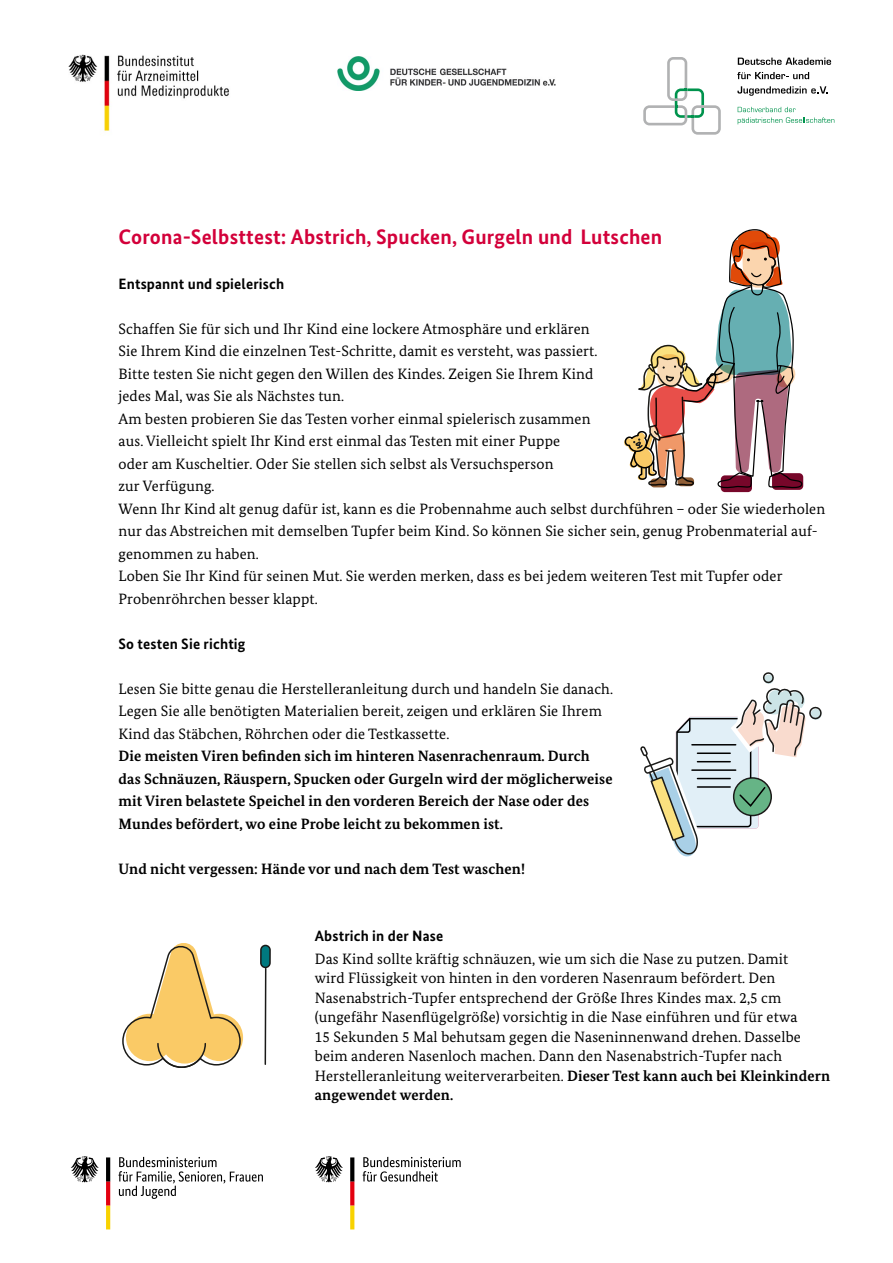
<style>
.page{position:relative;width:893px;height:1263px;background:#fff}
.page>*{position:absolute;margin:0;border:0;box-sizing:border-box;transform-origin:0 0}
.t1{font:700 21px "Bundes Sans";letter-spacing:.01em;color:#d3003a}
.t2{font:15px/22.5px "Bundes Serif";letter-spacing:.01em;color:#000}
.t3{font:700 15px/22.5px "Bundes Serif";letter-spacing:.01em;color:#000}
.t4{font:700 15px "Bundes Sans";letter-spacing:.01em;color:#000}
.s1{font-weight:700}
</style>
<div class="page">
<div style="left:721px;top:475px;width:31px;height:17px;background:#77072a;border-radius:4px"></div>
<svg style="left:624px;top:229px;width:179px;height:261px"></svg>
<svg style="left:641px;top:672px;width:181px;height:184px"></svg>
<svg style="left:122px;top:943px;width:121px;height:125px"></svg>
<hr style="left:265px;top:968px;width:1px;height:96px;background:#1a1a18">
<div style="left:261px;top:945px;width:9px;height:22px;background:#00797f;border-radius:5px"></div>
<div style="left:260px;top:945px;width:11px;height:23px;border:2px solid #1a1a18;border-radius:5px"></div>
<img style="left:68px;top:54px;width:161px;height:77px">
<svg style="left:738px;top:107px;width:96px;height:17px"></svg>
<svg style="left:737px;top:86px;width:90px;height:10px"></svg>
<svg style="left:737px;top:72px;width:72px;height:7px"></svg>
<svg style="left:738px;top:58px;width:93px;height:7px"></svg>
<svg style="left:643px;top:57px;width:78px;height:78px"></svg>
<img style="left:338px;top:56px;width:217px;height:34px">
<svg style="left:118px;top:1157px;width:145px;height:42px"></svg>
<svg style="left:71px;top:1156px;width:28px;height:26px"></svg>
<svg style="left:106px;top:1157px;width:4px;height:72px"></svg>
<svg style="left:363px;top:1157px;width:98px;height:24px"></svg>
<svg style="left:315px;top:1156px;width:28px;height:26px"></svg>
<svg style="left:350px;top:1157px;width:4px;height:72px"></svg>
<h2 class="t1" style="left:119px;top:224px;width:545px">Corona-Selbsttest: Abstrich, Spucken, Gurgeln und Lutschen</h2>
<h3 class="t4" style="left:119px;top:274px;width:167px">Entspannt und spielerisch</h3>
<p class="t2" style="left:119px;top:317px;width:480px">Schaffen Sie für sich und Ihr Kind eine lockere Atmosphäre und erklären Sie Ihrem Kind die einzelnen Test-Schritte, damit es versteht, was passiert.<br>Bitte testen Sie nicht gegen den Willen des Kindes. Zeigen Sie Ihrem Kind jedes Mal, was Sie als Nächstes tun.</p>
<p class="t2" style="left:119px;top:407px;width:473px">Am besten probieren Sie das Testen vorher einmal spielerisch zusammen aus. Vielleicht spielt Ihr Kind erst einmal das Testen mit einer Puppe oder am Kuscheltier. Oder Sie stellen sich selbst als Versuchsperson<br>zur Verfügung.</p>
<p class="t2" style="left:119px;top:497px;width:708px">Wenn Ihr Kind alt genug dafür ist, kann es die Probennahme auch selbst durchführen – oder Sie wiederholen nur das Abstreichen mit demselben Tupfer beim Kind. So können Sie sicher sein, genug Probenmaterial auf&shy;genommen zu haben.</p>
<p class="t2" style="left:119px;top:565px;width:665px">Loben Sie Ihr Kind für seinen Mut. Sie werden merken, dass es bei jedem weiteren Test mit Tupfer oder<br>Probenröhrchen besser klappt.</p>
<h3 class="t4" style="left:119px;top:634px;width:128px">So testen Sie richtig</h3>
<p class="t2" style="left:119px;top:677px;width:496px">Lesen Sie bitte genau die Herstelleranleitung durch und handeln Sie danach.<br>Legen Sie alle benötigten Materialien bereit, zeigen und erklären Sie Ihrem<br>Kind das Stäbchen, Röhrchen oder die Testkassette.</p>
<p class="t3" style="left:119px;top:745px;width:496px">Die meisten Viren befinden sich im hinteren Nasenrachenraum. Durch das Schnäuzen, Räuspern, Spucken oder Gurgeln wird der möglicherweise mit Viren belastete Speichel in den vorderen Bereich der Nase oder des Mundes befördert, wo eine Probe leicht zu bekommen ist.</p>
<p class="t3" style="left:119px;top:857px;width:408px">Und nicht vergessen: Hände vor und nach dem Test waschen!</p>
<h4 class="t4" style="left:315px;top:927px;width:130px">Abstrich in der Nase</h4>
<p class="t2" style="left:315px;top:949px;width:517px;line-height:19.5px">Das Kind sollte kräftig schnäuzen, wie um sich die Nase zu putzen. Damit<br>wird Flüssigkeit von hinten in den vorderen Nasenraum befördert. Den Nasenabstrich-Tupfer entsprechend der Größe Ihres Kindes max. 2,5 cm (ungefähr Nasenflügelgröße) vorsichtig in die Nase einführen und für etwa<br>15 Sekunden 5 Mal behutsam gegen die Naseninnenwand drehen. Dasselbe beim anderen Nasenloch machen. Dann den Nasenabstrich-Tupfer nach Herstelleranleitung weiterverarbeiten. <span class="s1">Dieser Test kann auch bei Kleinkindern angewendet werden.</span></p>
</div>
